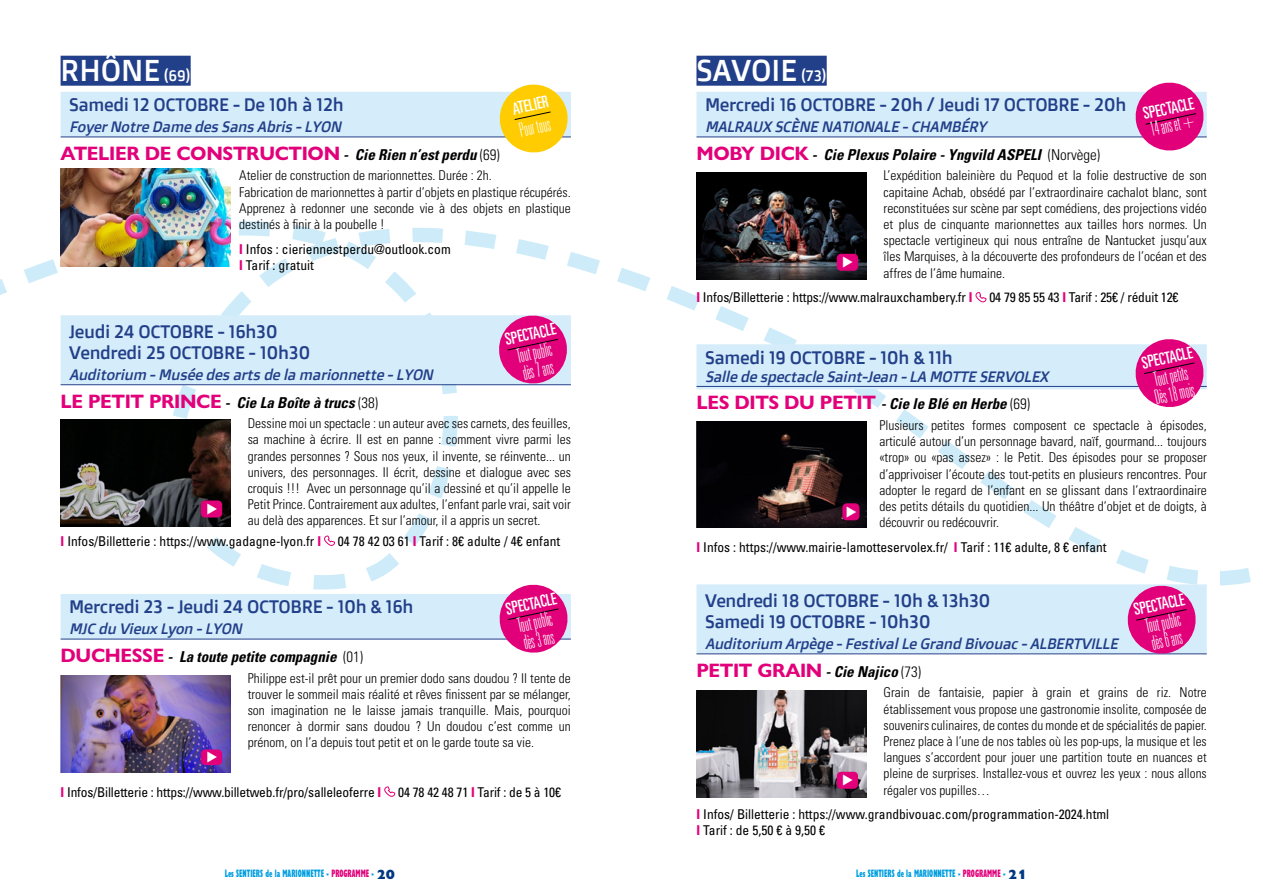
<style>
.page{position:relative;width:1263px;height:893px;background:#fff}
.page>*{position:absolute;margin:0;border:0;box-sizing:border-box;transform-origin:0 0}
.t1{font:30px "Doppio One";color:#fff}
.t2{font:100 ultra-condensed 19.8px/18px "Univers LT Std";color:#fff}
.t3{font:700 19.5px "Gill Sans Nova";letter-spacing:-.02em;color:#e2007a}
.t4{font:18px/21.6px "Doppio One";letter-spacing:-.02em;color:#223f89}
.t5{font:ultra-condensed 16.5px "Univers LT Std";color:#fff}
.t6{font:italic 15px "Doppio One";color:#223f89}
.t7{font:italic 700 condensed 15px "Univers LT Std";color:#000}
.t8{font:300 condensed 13.5px/16.2px "Univers LT Std";color:#000;text-align:justify}
.t9{font:condensed 13.5px/16.2px "Univers LT Std";color:#000}
.t10{font:800 condensed 11.1px "Gill Sans Nova";color:#009ee0;scale:.65 1}
.s1{font-size:15px}
.s2{font-family:"Univers LT Std";font-style:italic;font-stretch:condensed;font-size:15px;color:#000}
.s3{font-family:"Univers LT Std";font-weight:300;font-stretch:condensed;font-size:15px;color:#000}
.s4{font-weight:700;font-stretch:normal;color:#e2007a}
.s5{font-family:"Gill Sans Nova";font-style:normal;font-stretch:normal;font-size:19.5px;color:#e2007a}
.s6{font-weight:300;font-style:normal}
.s7{color:#e2007a}
.s8{font-stretch:normal;font-size:13.5px;color:#003882}
</style>
<div class="page">
<svg style="left:238px;top:221px;width:205px;height:8px"></svg>
<svg style="left:0;top:229px;width:1251px;height:361px"></svg>
<div style="left:696px;top:56px;width:131px;height:30px;background:#223f89"></div>
<div style="left:696px;top:92px;width:511px;height:45px;background:#d5edfa"></div>
<hr style="left:696px;top:137px;width:511px;height:1px;background:#223f89">
<div style="left:696px;top:344px;width:511px;height:45px;background:#d5edfa"></div>
<hr style="left:696px;top:386px;width:511px;height:1px;background:#223f89">
<div style="left:696px;top:584px;width:511px;height:69px;background:#d5edfa"></div>
<hr style="left:696px;top:653px;width:511px;height:1px;background:#223f89">
<svg style="left:1132px;top:82px;width:75px;height:69px"></svg>
<img style="left:696px;top:173px;width:170px;height:106px">
<div style="left:837px;top:254px;width:21px;height:17px;background:#e2007a;border-radius:4px"></div>
<svg style="left:975px;top:288px;width:12px;height:15px"></svg>
<svg style="left:1132px;top:336px;width:75px;height:74px"></svg>
<img style="left:696px;top:421px;width:170px;height:107px">
<div style="left:842px;top:503px;width:17px;height:17px;background:#e2007a;border-radius:4px"></div>
<svg style="left:1124px;top:583px;width:75px;height:72px"></svg>
<img style="left:696px;top:691px;width:170px;height:106px">
<div style="left:837px;top:772px;width:21px;height:17px;background:#e2007a;border-radius:4px"></div>
<div style="left:61px;top:56px;width:130px;height:30px;background:#223f89"></div>
<div style="left:61px;top:92px;width:510px;height:45px;background:#d5edfa"></div>
<hr style="left:61px;top:137px;width:510px;height:1px;background:#223f89">
<div style="left:61px;top:315px;width:510px;height:69px;background:#d5edfa"></div>
<hr style="left:61px;top:384px;width:510px;height:1px;background:#223f89">
<div style="left:61px;top:594px;width:510px;height:45px;background:#d5edfa"></div>
<hr style="left:61px;top:639px;width:510px;height:1px;background:#223f89">
<svg style="left:497px;top:84px;width:74px;height:69px"></svg>
<img style="left:61px;top:169px;width:170px;height:98px">
<svg style="left:496px;top:312px;width:74px;height:75px"></svg>
<img style="left:61px;top:420px;width:170px;height:106px">
<div style="left:201px;top:500px;width:21px;height:17px;background:#e2007a;border-radius:4px"></div>
<svg style="left:324px;top:531px;width:11px;height:15px"></svg>
<svg style="left:496px;top:582px;width:75px;height:71px"></svg>
<img style="left:61px;top:675px;width:170px;height:98px">
<div style="left:201px;top:749px;width:21px;height:16px;background:#e2007a;border-radius:4px"></div>
<svg style="left:384px;top:786px;width:12px;height:11px"></svg>
<h1 class="t1" style="left:61px;top:51px;width:132px">RHÔNE <span class="s1">(69)</span></h1>
<h3 class="t4" style="left:69px;top:94px;width:276px">Samedi 12 OCTOBRE - De 10h à 12h</h3>
<p class="t6" style="left:69px;top:117px;width:278px">FoyerNotreDamedesSansAbris-LYON</p>
<p class="t5" style="left:510px;top:100px;width:38px;rotate:-12deg">ATELIER</p>
<h2 class="t2" style="left:518px;top:121px;width:33px;rotate:-12deg">Pour tous</h2>
<h3 class="t3" style="left:61px;top:141px;width:441px">ATELIER DE CONSTRUCTION <span class="s2">- Cie Rien n’est perdu</span> <span class="s3">(69)</span></h3>
<p class="t8" style="left:239px;top:168px;width:333px;text-align:left">Atelier de construction de marionnettes. Durée : 2h.<br>Fabrication de marionnettes à partir d’objets en plastique récupérés.<br>Apprenez à redonner une seconde vie à des objets en plastique destinés à finir à la poubelle !</p>
<p class="t9" style="left:239px;top:241px;width:213px"><span class="s4">I</span> Infos : cieriennestperdu@outlook.com<br><span class="s4">I</span> Tarif : gratuit</p>
<h3 class="t4" style="left:69px;top:320px;width:243px">Jeudi 24 OCTOBRE - 16h30<br>Vendredi 25 OCTOBRE - 10h30</h3>
<p class="t6" style="left:69px;top:365px;width:369px">Auditorium -Muséedesartsdela marionnette-LYON</p>
<p class="t5" style="left:503px;top:330px;width:53px;rotate:-12deg">SPECTACLE</p>
<h2 class="t2" style="left:515px;top:347px;width:36px;rotate:-12deg">Tout public dès 7 ans</h2>
<p class="t7" style="left:61px;top:393px;width:319px"><span class="s5">LE PETIT PRINCE</span> - Cie La Boîte à trucs <span class="s6">(38)</span></p>
<p class="t8" style="left:248px;top:415px;width:325px">Dessine moi un spectacle : un auteur avec ses carnets, des feuilles, sa machine à écrire. Il est en panne : comment vivre parmi les grandes personnes ? Sous nos yeux, il invente, se réinvente... un univers, des personnages. Il écrit, dessine et dialogue avec ses croquis !!! Avec un personnage qu’il a dessiné et qu’il appelle le Petit Prince. Contrairement aux adultes, l’enfant parle vrai, sait voir au delà des apparences. Et sur l’amour, il a appris un secret.</p>
<p class="t9" style="left:61px;top:533px;width:262px"><span class="s4">I</span> Infos/Billetterie : https://www.gadagne-lyon.fr <span class="s4">I</span></p>
<p class="t9" style="left:338px;top:533px;width:224px">04 78 42 03 61 <span class="s4">I</span> Tarif : 8€ adulte / 4€ enfant</p>
<p class="t5" style="left:504px;top:600px;width:53px;rotate:-12deg">SPECTACLE</p>
<h2 class="t2" style="left:516px;top:617px;width:36px;rotate:-12deg">Tout public dès 3 ans</h2>
<h3 class="t4" style="left:69px;top:596px;width:346px">Mercredi 23 - Jeudi 24 OCTOBRE - 10h &amp; 16h</h3>
<p class="t6" style="left:69px;top:619px;width:178px">MJC du VieuxLyon -LYON</p>
<p class="t7" style="left:61px;top:648px;width:304px"><span class="s5">DUCHESSE</span> - La toute petite compagnie <span class="s6">(01)</span></p>
<p class="t8" style="left:248px;top:670px;width:325px">Philippe est-il prêt pour un premier dodo sans doudou ? Il tente de trouver le sommeil mais réalité et rêves finissent par se mélanger, son imagination ne le laisse jamais tranquille. Mais, pourquoi renoncer à dormir sans doudou ? Un doudou c’est comme un prénom, on l’a depuis tout petit et on le garde toute sa vie.</p>
<p class="t9" style="left:61px;top:784px;width:322px"><span class="s4">I</span> Infos/Billetterie : https://www.billetweb.fr/pro/salleleoferre <span class="s4">I</span></p>
<p class="t9" style="left:398px;top:784px;width:164px">04 78 42 48 71 <span class="s4">I</span> Tarif : de 5 à 10€</p>
<h1 class="t1" style="left:696px;top:51px;width:132px">SAVOIE <span class="s1">(73)</span></h1>
<h3 class="t4" style="left:705px;top:94px;width:423px">Mercredi 16 OCTOBRE - 20h / Jeudi 17 OCTOBRE - 20h</h3>
<p class="t6" style="left:705px;top:117px;width:287px">MALRAUX SCÈNE NATIONALE -CHAMBÉRY</p>
<p class="t5" style="left:1141px;top:104px;width:53px;rotate:-12deg">SPECTACLE</p>
<h2 class="t2" style="left:1148px;top:121px;width:46px;rotate:-12deg">14 ans et +</h2>
<p class="t7" style="left:696px;top:145px;width:405px"><span class="s5">MOBY DICK</span> - Cie Plexus Polaire - Yngvild ASPELI <span class="s6">(Norvège)</span></p>
<p class="t8" style="left:883px;top:168px;width:325px">L’expédition baleinière du Pequod et la folie destructive de son capitaine Achab, obsédé par l’extraordinaire cachalot blanc, sont reconstituées sur scène par sept comédiens, des projections vidéo et plus de cinquante marionnettes aux tailles hors normes. Un spectacle vertigineux qui nous entraîne de Nantucket jusqu’aux îles Marquises, à la découverte des profondeurs de l’océan et des affres de l’âme humaine.</p>
<p class="t9" style="left:696px;top:289px;width:278px"><span class="s4">I</span> Infos/Billetterie : https://www.malrauxchambery.fr <span class="s4">I</span></p>
<p class="t9" style="left:989px;top:289px;width:191px">04 79 85 55 43 <span class="s4">I</span> Tarif : 25€ / réduit 12€</p>
<h3 class="t4" style="left:705px;top:346px;width:249px">Samedi 19 OCTOBRE - 10h &amp; 11h</h3>
<p class="t5" style="left:1140px;top:354px;width:53px;rotate:-12deg">SPECTACLE</p>
<h2 class="t2" style="left:1149px;top:371px;width:42px;rotate:-12deg">Tout petits<br>Dès 18 mois</h2>
<p class="t6" style="left:705px;top:367px;width:349px">SalledespectacleSaint-Jean -LA MOTTE SERVOLEX</p>
<p class="t7" style="left:696px;top:395px;width:335px"><span class="s5">LES DITS DU PETIT</span> - Cie le Blé en Herbe <span class="s6">(69)</span></p>
<p class="t8" style="left:879px;top:417px;width:329px">Plusieurs petites formes composent ce spectacle à épisodes, articulé autour d’un personnage bavard, naïf, gourmand... toujours «trop» ou «pas assez» : le Petit. Des épisodes pour se proposer d’apprivoiser l’écoute des tout-petits en plusieurs rencontres. Pour adopter le regard de l’enfant en se glissant dans l’extraordinaire des petits détails du quotidien... Un théâtre d’objet et de doigts, à découvrir ou redécouvrir.</p>
<p class="t9" style="left:696px;top:539px;width:412px"><span class="s4">I</span> Infos : https://www.mairie-lamotteservolex.fr/ <span class="s4">I</span> Tarif : 11€ adulte, 8 € enfant</p>
<h3 class="t4" style="left:705px;top:589px;width:287px">Vendredi 18 OCTOBRE - 10h &amp; 13h30<br>Samedi 19 OCTOBRE - 10h30</h3>
<p class="t6" style="left:705px;top:634px;width:418px">Auditorium Arpège-FestivalLeGrand Bivouac-ALBERTVILLE</p>
<p class="t5" style="left:1132px;top:600px;width:53px;rotate:-12deg">SPECTACLE</p>
<h2 class="t2" style="left:1144px;top:617px;width:36px;rotate:-12deg">Tout public dès 6 ans</h2>
<h3 class="t3" style="left:696px;top:658px;width:226px">PETIT GRAIN <span class="s2">- Cie Najico</span> <span class="s3">(73)</span></h3>
<p class="t8" style="left:883px;top:684px;width:325px">Grain de fantaisie, papier à grain et grains de riz. Notre établissement vous propose une gastronomie insolite, composée de souvenirs culinaires, de contes du monde et de spécialités de papier.<br>Prenez place à l’une de nos tables où les pop-ups, la musique et les langues s’accordent pour jouer une partition toute en nuances et pleine de surprises. Installez-vous et ouvrez les yeux : nous allons régaler vos pupilles…</p>
<p class="t9" style="left:696px;top:806px;width:414px"><span class="s4">I</span> Infos/ Billetterie : https://www.grandbivouac.com/programmation-2024.html<br><span class="s4">I</span> Tarif : de 5,50 € à 9,50 €</p>
<p class="t10" style="left:225px;top:866px;width:264px">Les SENTIERS de la MARIONNETTE - <span class="s7">PROGRAMME</span> - <span class="s8">20</span></p>
<p class="t10" style="left:856px;top:866px;width:264px">Les SENTIERS de la MARIONNETTE - <span class="s7">PROGRAMME</span> - <span class="s8">21</span></p>
</div>
